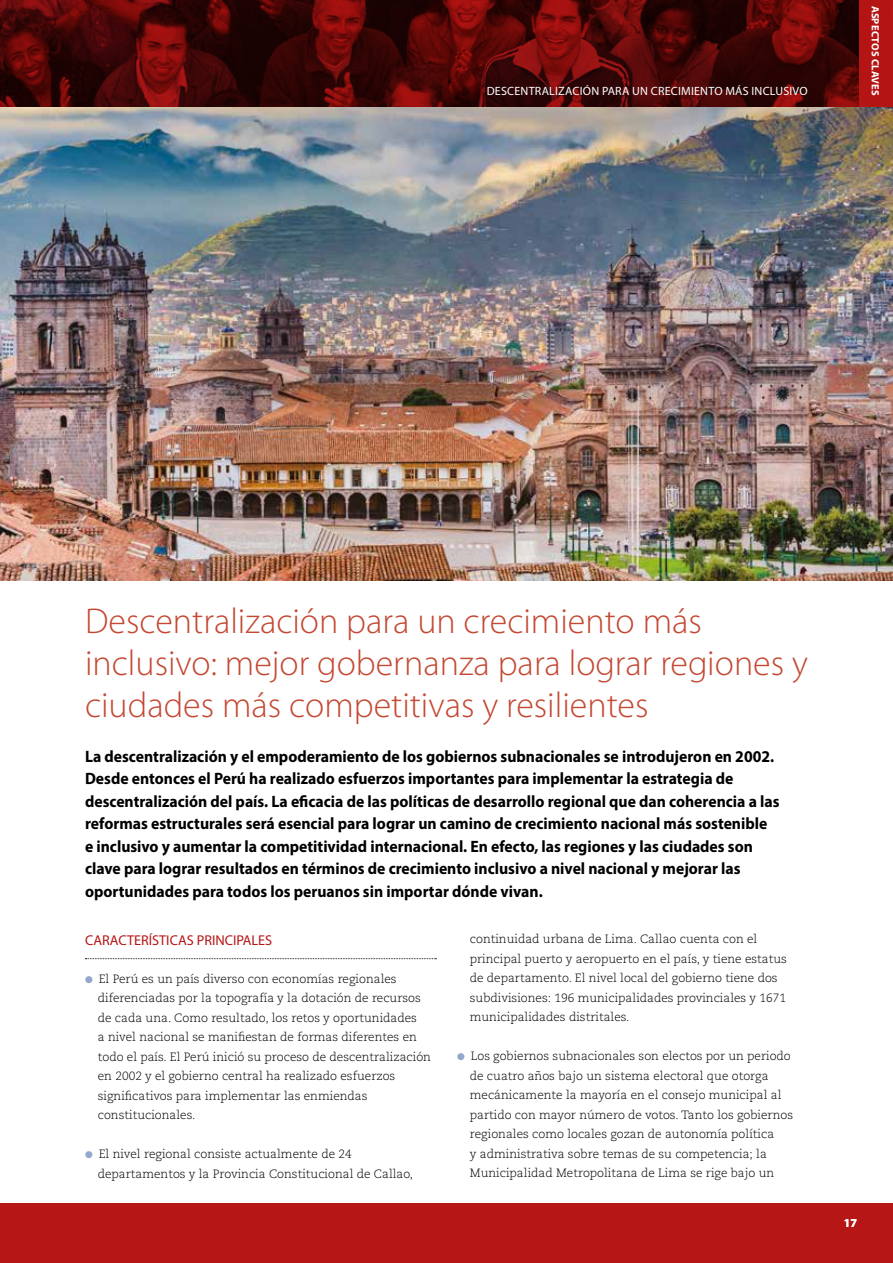
<style>
.page{position:relative;width:893px;height:1263px;background:#fff}
.page>*{position:absolute;margin:0;border:0;box-sizing:border-box;transform-origin:0 0}
.t1{font:300 36px/42px "Myriad Pro";color:#c44832}
.t2{font:700 16.5px/22.5px "Myriad Pro";color:#000;scale:.95 1}
.t3{font:14.25px "Myriad Pro";color:#b61615}
.t4{font:300 12px/19.5px "Caecilia LT Pro 45";color:#000}
.t5{font:12px "Myriad Pro";letter-spacing:.02em;color:#fff}
.t6{font:700 12px "Myriad Pro";color:#fff}
.t7{font:700 10.5px "Myriad Pro";letter-spacing:.02em;color:#fff}
.s1{color:#91a8cc}
</style>
<div class="page">
<img style="left:0;top:106px;width:893px;height:474px">
<img style="left:1px;top:0;width:858px;height:106px">
<hr style="left:0;top:0;width:1px;height:106px;background:#b61615">
<div style="left:0;top:1204px;width:893px;height:59px;background:#b61615"></div>
<svg style="left:85px;top:958px;width:351px;height:1px"></svg>
<div style="left:859px;top:0;width:34px;height:106px;background:#b61615"></div>
<p class="t5" style="left:487px;top:84px;width:323px">DESCENTRALIZACIÓN PARA UN CRECIMIENTO MÁS INCLUSIVO</p>
<p class="t7" style="left:882px;top:6px;width:92px;rotate:90deg">ASPECTOS CLAVES</p>
<h1 class="t1" style="left:85px;top:599px;width:724px">Descentralización para un crecimiento más inclusivo: mejor gobernanza para lograr regiones y ciudades más competitivas y resilientes</h1>
<p class="t2" style="left:85px;top:744px;width:732px">La descentralización y el empoderamiento de los gobiernos subnacionales se introdujeron en 2002.<br>Desde entonces el Perú ha realizado esfuerzos importantes para implementar la estrategia de descentralización del país. La eficacia de las políticas de desarrollo regional que dan coherencia a las reformas estructurales será esencial para lograr un camino de crecimiento nacional más sostenible e inclusivo y aumentar la competitividad internacional. En efecto, las regiones y las ciudades son clave para lograr resultados en términos de crecimiento inclusivo a nivel nacional y mejorar las oportunidades para todos los peruanos sin importar dónde vivan.</p>
<p class="t3" style="left:85px;top:931px;width:189px">CARACTERÍSTICAS PRINCIPALES</p>
<p class="t4" style="left:98px;top:969px;width:335px;text-indent:-13px"><span class="s1">●</span> El Perú es un país diverso con economías regionales diferenciadas por la topografía y la dotación de recursos de cada una. Como resultado, los retos y oportunidades<br>a nivel nacional se manifiestan de formas diferentes en todo el país. El Perú inició su proceso de descentralización en 2002 y el gobierno central ha realizado esfuerzos significativos para implementar las enmiendas constitucionales.</p>
<p class="t4" style="left:98px;top:1144px;width:317px;text-indent:-13px"><span class="s1">●</span> El nivel regional consiste actualmente de 24 departamentos y la Provincia Constitucional de Callao,</p>
<p class="t4" style="left:470px;top:929px;width:319px">continuidad urbana de Lima. Callao cuenta con el principal puerto y aeropuerto en el país, y tiene estatus de departamento. El nivel local del gobierno tiene dos subdivisiones: 196 municipalidades provinciales y 1671 municipalidades distritales.</p>
<p class="t4" style="left:470px;top:1046px;width:325px;text-indent:-13px"><span class="s1">●</span> Los gobiernos subnacionales son electos por un periodo de cuatro años bajo un sistema electoral que otorga mecánicamente la mayoría en el consejo municipal al partido con mayor número de votos. Tanto los gobiernos regionales como locales gozan de autonomía política<br>y administrativa sobre temas de su competencia; la Municipalidad Metropolitana de Lima se rige bajo un</p>
<p class="t6" style="left:844px;top:1215px;width:15px">17</p>
</div>
